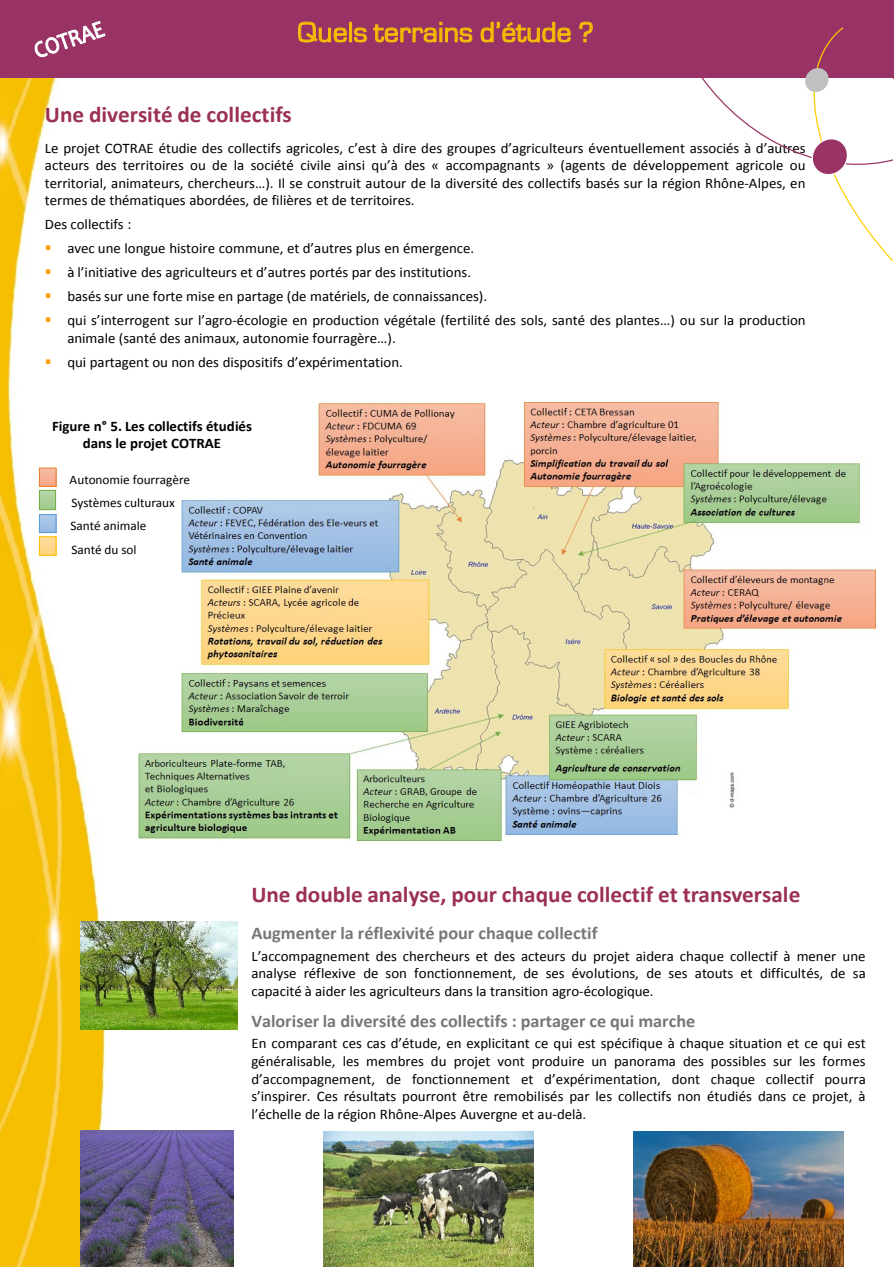
<style>
.page{position:relative;width:894px;height:1267px;background:#fff}
.page>*{position:absolute;margin:0;border:0;box-sizing:border-box;transform-origin:0 0}
.t1{font:29.1px "Eurostile";letter-spacing:.005em;color:#f6be02}
.t2{font:700 22.8px "Calibri";color:#9b3152}
.t3{font:700 17.85px "Calibri";color:#777}
.t4{font:14.55px/17.5px "Calibri";color:#000;text-align:justify}
.t5{font:700 14.55px/17.5px "Calibri";color:#000;text-align:center}
.t6{font:13.05px/23.2px "Calibri";letter-spacing:-.005em;color:#000}
.s1{color:#f90}
</style>
<div class="page">
<div style="left:0;top:0;width:893px;height:79px;background:#993365"></div>
<div style="left:0;top:5px;width:892px;height:1261px;background:#fff"></div>
<img style="left:138px;top:403px;width:737px;height:439px">
<img style="left:0;top:78px;width:105px;height:1188px">
<div style="left:0;top:5px;width:892px;height:73px;background:#936"></div>
<svg style="left:298px;top:21px;width:49px;height:22px"></svg>
<div style="left:349px;top:22px;width:3px;height:20px;border:1px solid #f6be02"></div>
<svg style="left:354px;top:27px;width:13px;height:16px"></svg>
<svg style="left:373px;top:22px;width:99px;height:21px"></svg>
<svg style="left:480px;top:21px;width:91px;height:22px"></svg>
<svg style="left:579px;top:21px;width:14px;height:22px"></svg>
<svg style="left:41px;top:469px;width:13px;height:16px"></svg>
<div style="left:39px;top:467px;width:17px;height:20px;border:1px solid #ed7d31"></div>
<svg style="left:41px;top:538px;width:13px;height:15px"></svg>
<div style="left:39px;top:536px;width:17px;height:19px;border:1px solid #ffc000"></div>
<svg style="left:41px;top:492px;width:13px;height:16px"></svg>
<div style="left:39px;top:490px;width:17px;height:20px;border:1px solid #70ad47"></div>
<svg style="left:41px;top:516px;width:13px;height:15px"></svg>
<div style="left:39px;top:514px;width:17px;height:19px;border:1px solid #5b9bd5"></div>
<img style="left:633px;top:1131px;width:210px;height:135px">
<img style="left:324px;top:1131px;width:209px;height:135px">
<img style="left:80px;top:921px;width:158px;height:108px">
<img style="left:80px;top:1129px;width:153px;height:137px">
<svg style="left:34px;top:21px;width:72px;height:37px"></svg>
<svg style="left:701px;top:0;width:193px;height:261px"></svg>
<h1 class="t1" style="left:298px;top:17px;width:297px">Quels terrains d’étude ?</h1>
<h2 class="t2" style="left:45px;top:99px;width:248px">Une diversité de collectifs</h2>
<p class="t4" style="left:45px;top:139px;width:762px">Le projet COTRAE étudie des collectifs agricoles, c’est à dire des groupes d’agriculteurs éventuellement associés à d’autres acteurs des territoires ou de la société civile ainsi qu’à des « accompagnants » (agents de développement agricole ou territorial, animateurs, chercheurs…). Il se construit autour de la diversité des collectifs basés sur la région Rhône-Alpes, en termes de thématiques abordées, de filières et de territoires.</p>
<p class="t4" style="left:45px;top:215px;width:88px">Des collectifs :</p>
<p class="t4" style="left:45px;top:239px;width:431px"><span class="s1">▪</span> avec une longue histoire commune, et d’autres plus en émergence.</p>
<p class="t4" style="left:45px;top:263px;width:427px"><span class="s1">▪</span> à l’initiative des agriculteurs et d’autres portés par des institutions.</p>
<p class="t4" style="left:45px;top:287px;width:443px"><span class="s1">▪</span> basés sur une forte mise en partage (de matériels, de connaissances).</p>
<p class="t4" style="left:67px;top:311px;width:739px;text-indent:-22px"><span class="s1">▪</span> qui s’interrogent sur l’agro-écologie en production végétale (fertilité des sols, santé des plantes…) ou sur la production animale (santé des animaux, autonomie fourragère…).</p>
<p class="t4" style="left:45px;top:353px;width:359px"><span class="s1">▪</span> qui partagent ou non des dispositifs d’expérimentation.</p>
<p class="t5" style="left:52px;top:417px;width:201px">Figure n° 5. Les collectifs étudiés dans le projet COTRAE</p>
<p class="t6" style="left:70px;top:468px;width:122px">Autonomie fourragère<br>Systèmes culturaux<br>Santé animale<br>Santé du sol</p>
<h2 class="t2" style="left:251px;top:880px;width:550px">Une double analyse, pour chaque collectif et transversale</h2>
<p class="t3" style="left:251px;top:921px;width:347px">Augmenter la réflexivité pour chaque collectif</p>
<p class="t4" style="left:251px;top:947px;width:616px">L’accompagnement des chercheurs et des acteurs du projet aidera chaque collectif à mener une analyse réflexive de son fonctionnement, de ses évolutions, de ses atouts et difficultés, de sa capacité à aider les agriculteurs dans la transition agro-écologique.</p>
<p class="t3" style="left:251px;top:1009px;width:445px">Valoriser la diversité des collectifs : partager ce qui marche</p>
<p class="t4" style="left:251px;top:1034px;width:616px">En comparant ces cas d’étude, en explicitant ce qui est spécifique à chaque situation et ce qui est généralisable, les membres du projet vont produire un panorama des possibles sur les formes d’accompagnement, de fonctionnement et d’expérimentation, dont chaque collectif pourra s’inspirer. Ces résultats pourront être remobilisés par les collectifs non étudiés dans ce projet, à l’échelle de la région Rhône-Alpes Auvergne et au-delà.</p>
</div>
